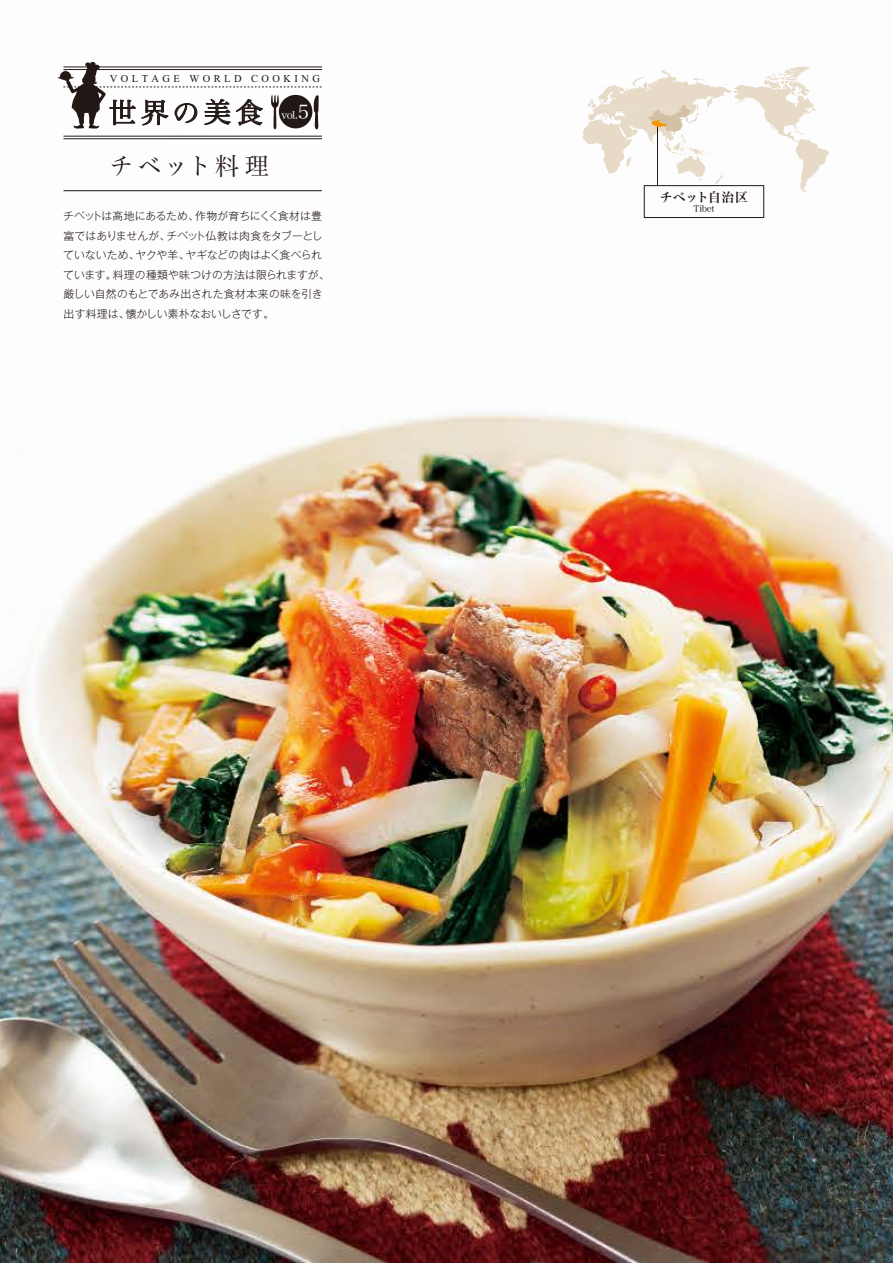
<style>
.page{position:relative;width:893px;height:1263px;background:#fff}
.page>*{position:absolute;margin:0;border:0;box-sizing:border-box;transform-origin:0 0}
.t1{font:27.75px "Hira Min Pro W3 90 pv RKSJ H";letter-spacing:.145em;color:#221815}
.t2{font:24px "Hira Min Pro W3 90 pv RKSJ H";letter-spacing:.13em;color:#221815}
.t3{font:12.75px "Hira Min Pro W6 90 pv RKSJ H";letter-spacing:.005em;color:#221815}
.t4{font:10.8px/19.5px "Gothic MB101 Pro Light 90 pv RKSJ H";letter-spacing:.005em;color:#221815}
.t5{font:10.5px "Times New Roman";letter-spacing:.325em;color:#221815}
.t6{font:10.5px "Hira Min Pro W3 90 pv RKSJ H";color:#fff}
.t7{font:9px "Hira Min Pro W3 90 pv RKSJ H";letter-spacing:-.025em;color:#221815}
.s1{font-size:19.2px}
</style>
<div class="page">
<img style="left:0;top:66px;width:893px;height:1197px">
<img style="left:758px;top:84px;width:29px;height:7px">
<img style="left:676px;top:155px;width:21px;height:19px">
<img style="left:682px;top:82px;width:32px;height:26px">
<img style="left:647px;top:76px;width:23px;height:14px">
<img style="left:658px;top:127px;width:13px;height:20px">
<img style="left:789px;top:81px;width:18px;height:15px">
<img style="left:788px;top:67px;width:15px;height:8px">
<hr style="left:64px;top:190px;width:258px;height:1px;background:#221815">
<hr style="left:64px;top:138px;width:258px;height:1px;background:#221815">
<hr style="left:64px;top:136px;width:258px;height:1px;background:#221815">
<svg style="left:58px;top:61px;width:264px;height:68px"></svg>
<div style="left:644px;top:185px;width:120px;height:33px;border:1px solid #221815"></div>
<hr style="left:657px;top:124px;width:1px;height:62px;background:#221815">
<img style="left:673px;top:117px;width:11px;height:16px">
<img style="left:648px;top:105px;width:35px;height:22px">
<svg style="left:651px;top:120px;width:15px;height:13px"></svg>
<p class="t5" style="left:110px;top:71px;width:211px">VOLTAGE WORLD COOKING</p>
<h1 class="t1" style="left:109px;top:89px;width:156px">世界の美食</h1>
<h2 class="t2" style="left:109px;top:145px;width:161px">チベット料理</h2>
<p class="t6" style="left:281px;top:106px;width:29px">vol.<span class="s1">5</span></p>
<p class="t4" style="left:63px;top:205px;width:268px">チベットは高地にあるため、作物が育ちにくく食材は豊富ではありませんが、チベット仏教は肉食をタブーとしていないため、ヤクや羊、ヤギなどの肉はよく食べられています。料理の種類や味つけの方法は限られますが、厳しい自然のもとであみ出された食材本来の味を引き出す料理は、懐かしい素朴なおいしさです。</p>
<p class="t3" style="left:660px;top:186px;width:90px">チベット自治区</p>
<p class="t7" style="left:694px;top:201px;width:22px">Tibet</p>
</div>
